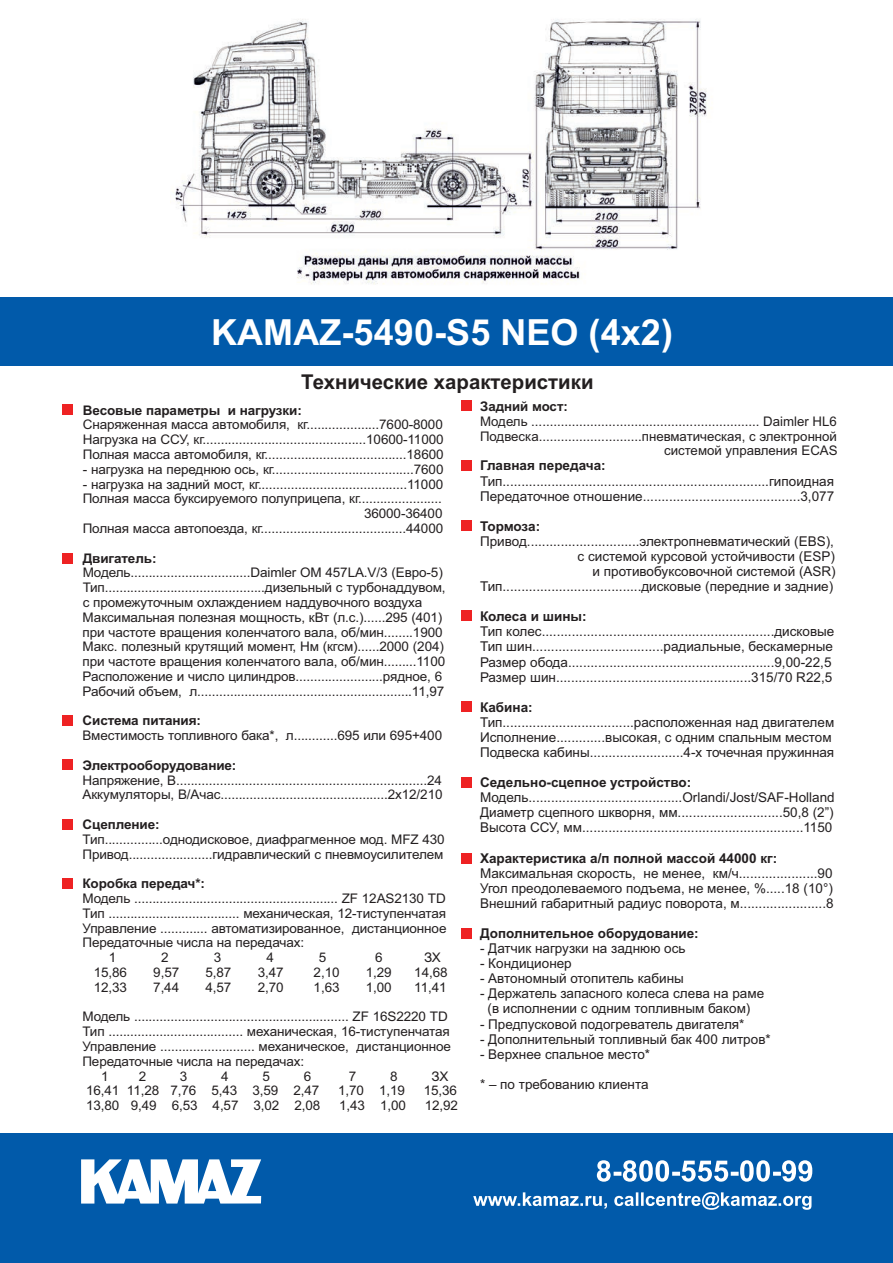
<style>
.page{position:relative;width:893px;height:1263px;background:#fff}
.page>*{position:absolute;margin:0;border:0;box-sizing:border-box;transform-origin:0 0}
.t1{font:700 36px "Arial";letter-spacing:.005em;color:#fff}
.t2{font:700 20.4px "Arial";color:#231f20}
.t3{font:13.5px/15.1px "Arial";color:#231f20}
.t4{font:700 13.5px "Arial";color:#231f20}
.t5{font:13.2px/14.9px "Arial";letter-spacing:-.01em;color:#231f20}
.t6{font:700 13.2px "Arial";letter-spacing:-.01em;color:#231f20}
</style>
<div class="page">
<div style="left:0;top:1134px;width:893px;height:129px;background:#015aaa"></div>
<div style="left:1px;top:297px;width:892px;height:69px;background:#015aaa"></div>
<div style="left:63px;top:404px;width:10px;height:10px;background:#ee2223"></div>
<div style="left:62px;top:553px;width:11px;height:10px;background:#ee2223"></div>
<div style="left:461px;top:401px;width:10px;height:10px;background:#ee2223"></div>
<div style="left:461px;top:460px;width:10px;height:11px;background:#ee2223"></div>
<svg style="left:81px;top:1159px;width:180px;height:44px"></svg>
<svg style="left:473px;top:1192px;width:338px;height:18px"></svg>
<svg style="left:597px;top:1160px;width:215px;height:22px"></svg>
<div style="left:62px;top:715px;width:11px;height:11px;background:#ee2223"></div>
<div style="left:62px;top:819px;width:11px;height:10px;background:#ee2223"></div>
<div style="left:461px;top:928px;width:10px;height:11px;background:#ee2223"></div>
<div style="left:461px;top:611px;width:10px;height:10px;background:#ee2223"></div>
<div style="left:461px;top:701px;width:10px;height:11px;background:#ee2223"></div>
<div style="left:62px;top:878px;width:11px;height:10px;background:#ee2223"></div>
<div style="left:461px;top:777px;width:10px;height:11px;background:#ee2223"></div>
<div style="left:461px;top:853px;width:10px;height:10px;background:#ee2223"></div>
<div style="left:62px;top:759px;width:11px;height:11px;background:#ee2223"></div>
<div style="left:461px;top:520px;width:10px;height:11px;background:#ee2223"></div>
<img style="left:173px;top:19px;width:534px;height:266px">
<h1 class="t1" style="left:211px;top:318px;width:463px">KAMAZ-5490-S5 NEO (4х2)</h1>
<h2 class="t2" style="left:301px;top:374px;width:294px">Технические характеристики</h2>
<p class="t6" style="left:83px;top:405px;width:221px">Весовые параметры и нагрузки:</p>
<p class="t5" style="left:83px;top:419px;width:362px;text-align:justify">Снаряженная масса автомобиля, кг....................7600-8000<br>Нагрузка на ССУ, кг.............................................10600-11000<br>Полная масса автомобиля, кг.......................................18600</p>
<p class="t5" style="left:83px;top:463px;width:362px">- нагрузка на переднюю ось, кг.......................................7600</p>
<p class="t5" style="left:83px;top:478px;width:362px;text-align:right">- нагрузка на задний мост, кг.........................................11000<br>Полная масса буксируемого полуприцепа, кг.......................<br>36000-36400<br>Полная масса автопоезда, кг........................................44000</p>
<p class="t6" style="left:83px;top:553px;width:75px">Двигатель:</p>
<p class="t5" style="left:83px;top:566px;width:365px">Модель.................................Daimler OM 457LA.V/3 (Евро-5)<br>Тип............................................дизельный с турбонаддувом, с промежуточным охлаждением наддувочного воздуха Максимальная полезная мощность, кВт (л.с.)......295 (401) при частоте вращения коленчатого вала, об/мин........1900<br>Макс. полезный крутящий момент, Нм (кгсм)......2000 (204) при частоте вращения коленчатого вала, об/мин.........1100<br>Расположение и число цилиндров........................рядное, 6<br>Рабочий объем, л...........................................................11,97</p>
<p class="t6" style="left:83px;top:716px;width:120px">Система питания:</p>
<p class="t5" style="left:83px;top:729px;width:361px">Вместимость топливного бака*, л............695 или 695+400</p>
<p class="t6" style="left:83px;top:760px;width:155px">Электрооборудование:</p>
<p class="t5" style="left:83px;top:774px;width:362px">Напряжение, B.....................................................................24<br>Аккумуляторы, В/Ачас..............................................2х12/210</p>
<p class="t6" style="left:83px;top:819px;width:79px">Сцепление:</p>
<p class="t5" style="left:83px;top:833px;width:364px">Тип................однодисковое, диафрагменное мод. MFZ 430<br>Привод.......................гидравлический с пневмоусилителем</p>
<p class="t6" style="left:83px;top:878px;width:124px">Коробка передач*:</p>
<p class="t5" style="left:83px;top:892px;width:365px">Модель ........................................................ ZF 12AS2130 ТD</p>
<p class="t5" style="left:82px;top:907px;width:365px">Тип .................................... механическая, 12-тиступенчатая</p>
<p class="t5" style="left:82px;top:922px;width:366px">Управление ............. автоматизированное, дистанционное</p>
<p class="t5" style="left:82px;top:936px;width:223px">Передаточные числа на передачах:</p>
<p class="t5" style="left:109px;top:951px;width:9px">1</p>
<p class="t5" style="left:161px;top:951px;width:9px">2</p>
<p class="t5" style="left:214px;top:951px;width:9px">3</p>
<p class="t5" style="left:266px;top:951px;width:9px">4</p>
<p class="t5" style="left:319px;top:951px;width:9px">5</p>
<p class="t5" style="left:375px;top:951px;width:9px">6</p>
<p class="t5" style="left:424px;top:951px;width:18px">ЗХ</p>
<p class="t5" style="left:94px;top:966px;width:35px">15,86</p>
<p class="t5" style="left:153px;top:966px;width:27px">9,57</p>
<p class="t5" style="left:205px;top:966px;width:27px">5,87</p>
<p class="t5" style="left:258px;top:966px;width:27px">3,47</p>
<p class="t5" style="left:314px;top:966px;width:27px">2,10</p>
<p class="t5" style="left:366px;top:966px;width:27px">1,29</p>
<p class="t5" style="left:414px;top:966px;width:35px">14,68</p>
<p class="t5" style="left:94px;top:981px;width:35px">12,33</p>
<p class="t5" style="left:153px;top:981px;width:27px">7,44</p>
<p class="t5" style="left:205px;top:981px;width:27px">4,57</p>
<p class="t5" style="left:258px;top:981px;width:27px">2,70</p>
<p class="t5" style="left:314px;top:981px;width:27px">1,63</p>
<p class="t5" style="left:366px;top:981px;width:27px">1,00</p>
<p class="t5" style="left:414px;top:981px;width:34px">11,41</p>
<p class="t5" style="left:82px;top:1010px;width:367px">Модель ........................................................... ZF 16S2220 ТD</p>
<p class="t5" style="left:82px;top:1025px;width:369px">Тип ..................................... механическая, 16-тиступенчатая</p>
<p class="t5" style="left:82px;top:1040px;width:370px">Управление .......................... механическое, дистанционное</p>
<p class="t5" style="left:82px;top:1055px;width:223px">Передаточные числа на передачах:</p>
<p class="t5" style="left:101px;top:1070px;width:9px">1</p>
<p class="t5" style="left:139px;top:1070px;width:9px">2</p>
<p class="t5" style="left:180px;top:1070px;width:9px">3</p>
<p class="t5" style="left:221px;top:1070px;width:9px">4</p>
<p class="t5" style="left:263px;top:1070px;width:9px">5</p>
<p class="t5" style="left:304px;top:1070px;width:9px">6</p>
<p class="t5" style="left:349px;top:1070px;width:9px">7</p>
<p class="t5" style="left:390px;top:1070px;width:9px">8</p>
<p class="t5" style="left:431px;top:1070px;width:18px">ЗХ</p>
<p class="t5" style="left:86px;top:1084px;width:235px">16,41 11,28 7,76 5,43 3,59 2,47</p>
<p class="t5" style="left:338px;top:1084px;width:68px">1,70 1,19</p>
<p class="t5" style="left:424px;top:1084px;width:35px">15,36</p>
<p class="t5" style="left:86px;top:1099px;width:236px">13,80 9,49 6,53 4,57 3,02 2,08</p>
<p class="t5" style="left:339px;top:1099px;width:68px">1,43 1,00</p>
<p class="t5" style="left:425px;top:1099px;width:35px">12,92</p>
<p class="t6" style="left:480px;top:401px;width:89px">Задний мост:</p>
<p class="t5" style="left:480px;top:415px;width:359px;text-align:right">Модель .............................................................. Daimler HL6<br>Подвеска............................пневматическая, с электронной системой управления ECAS</p>
<p class="t4" style="left:480px;top:461px;width:127px">Главная передача:</p>
<p class="t3" style="left:480px;top:474px;width:356px">Тип.......................................................................гипоидная<br>Передаточное отношение..........................................3,077</p>
<p class="t4" style="left:480px;top:521px;width:62px">Тормоза:</p>
<p class="t3" style="left:480px;top:535px;width:357px;text-align:right">Привод..............................электропневматический (EBS), с системой курсовой устойчивости (ESP)<br>и противобуксовочной системой (ASR)<br>Тип.....................................дисковые (передние и задние)</p>
<p class="t4" style="left:480px;top:611px;width:108px">Колеса и шины:</p>
<p class="t3" style="left:480px;top:625px;width:356px">Тип колес..............................................................дисковые Тип шин...................................радиальные, бескамерные Размер обода.......................................................9,00-22,5<br>Размер шин....................................................315/70 R22,5</p>
<p class="t4" style="left:480px;top:702px;width:54px">Кабина:</p>
<p class="t3" style="left:480px;top:716px;width:356px">Тип...................................расположенная над двигателем<br>Исполнение.............высокая, с одним спальным местом<br>Подвеска кабины.........................4-х точечная пружинная</p>
<p class="t4" style="left:480px;top:777px;width:213px">Седельно-сцепное устройство:</p>
<p class="t3" style="left:480px;top:791px;width:356px;text-align:justify">Модель.........................................Orlandi/Jost/SAF-Holland Диаметр сцепного шкворня, мм............................50,8 (2”)<br>Высота ССУ, мм...........................................................1150</p>
<p class="t4" style="left:480px;top:853px;width:299px">Характеристика а/п полной массой 44000 кг:</p>
<p class="t3" style="left:480px;top:867px;width:355px;text-align:justify">Максимальная скорость, не менее, км/ч.....................90<br>Угол преодолеваемого подъема, не менее, %.....18 (10°)<br>Внешний габаритный радиус поворота, м.......................8</p>
<p class="t4" style="left:480px;top:928px;width:220px">Дополнительное оборудование:</p>
<p class="t3" style="left:480px;top:942px;width:207px">- Датчик нагрузки на заднюю ось</p>
<p class="t3" style="left:480px;top:957px;width:93px">- Кондиционер</p>
<p class="t3" style="left:480px;top:972px;width:205px">- Автономный отопитель кабины</p>
<p class="t3" style="left:480px;top:987px;width:286px;text-align:center">- Держатель запасного колеса слева на раме (в исполнении с одним топливным баком)</p>
<p class="t3" style="left:480px;top:1017px;width:266px">- Предпусковой подогреватель двигателя*</p>
<p class="t3" style="left:480px;top:1032px;width:292px">- Дополнительный топливный бак 400 литров*</p>
<p class="t3" style="left:480px;top:1048px;width:172px">- Верхнее спальное место*</p>
<p class="t3" style="left:480px;top:1078px;width:170px">* – по требованию клиента</p>
</div>
